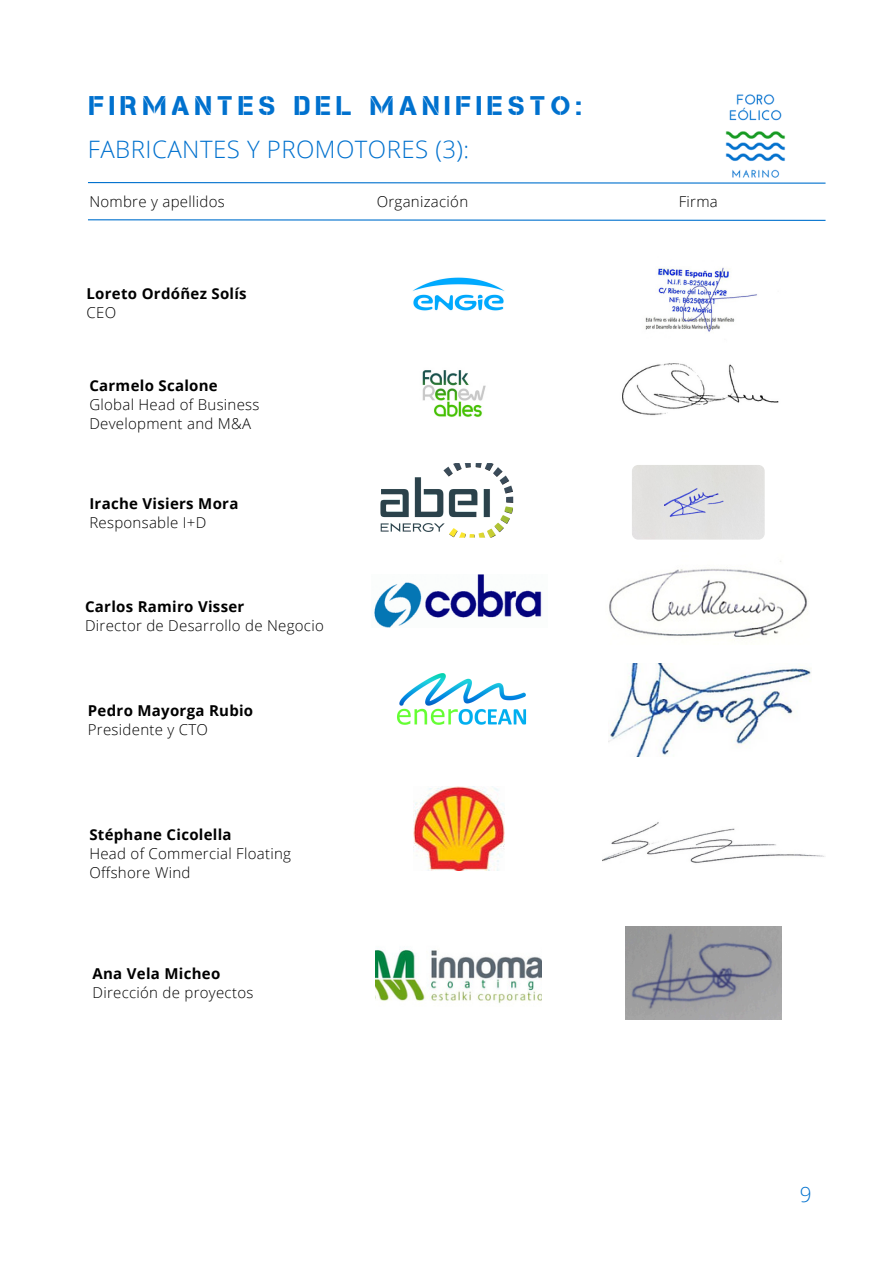
<style>
.page{position:relative;width:894px;height:1264px;background:#fff}
.page>*{position:absolute;margin:0;border:0;box-sizing:border-box;transform-origin:0 0}
.t1{font:27px "Capture Smallz Clean";letter-spacing:.2em;color:#0071ce}
.t2{font:300 24px "Open Sans";letter-spacing:.02em;color:#0071ce}
.t3{font:300 20.7px "Open Sans";color:#0071ce}
.t4{font:300 15px/19.2px "Open Sans";letter-spacing:.02em;color:#000}
.t5{font:700 15px "Open Sans";letter-spacing:.02em;color:#000}
</style>
<div class="page">
<img style="left:725px;top:94px;width:61px;height:83px">
<svg style="left:88px;top:182px;width:738px;height:2px"></svg>
<svg style="left:88px;top:219px;width:738px;height:2px"></svg>
<img style="left:422px;top:370px;width:64px;height:48px">
<img style="left:622px;top:363px;width:157px;height:53px">
<img style="left:377px;top:249px;width:162px;height:90px;border-radius:8px">
<img style="left:633px;top:249px;width:193px;height:108px;border-radius:9px">
<img style="left:380px;top:463px;width:133px;height:74px;border-radius:6px">
<div style="left:631px;top:465px;width:133px;height:74px;background:#e1e1df;border-radius:6px"></div>
<img style="left:374px;top:574px;width:168px;height:53px">
<img style="left:609px;top:561px;width:199px;height:79px">
<img style="left:608px;top:663px;width:203px;height:93px">
<img style="left:397px;top:673px;width:130px;height:52px">
<img style="left:413px;top:786px;width:91px;height:84px">
<img style="left:602px;top:822px;width:223px;height:41px">
<img style="left:375px;top:949px;width:166px;height:55px">
<img style="left:625px;top:926px;width:156px;height:93px">
<p class="t1" style="left:89px;top:90px;width:494px">FIRMANTES DEL MANIFIESTO:</p>
<p class="t2" style="left:88px;top:133px;width:382px">FABRICANTES Y PROMOTORES (3):</p>
<p class="t4" style="left:89px;top:191px;width:137px">Nombre y apellidos</p>
<p class="t4" style="left:376px;top:191px;width:93px">Organización</p>
<p class="t4" style="left:678px;top:191px;width:41px">Firma</p>
<p class="t5" style="left:86px;top:283px;width:162px">Loreto Ordóñez Solís</p>
<p class="t4" style="left:86px;top:302px;width:31px">CEO</p>
<p class="t5" style="left:89px;top:375px;width:130px">Carmelo Scalone</p>
<p class="t4" style="left:89px;top:394px;width:172px">Global Head of Business<br>Development and M&amp;A</p>
<p class="t5" style="left:89px;top:492px;width:150px">Irache Visiers Mora</p>
<p class="t4" style="left:89px;top:512px;width:118px">Responsable I+D</p>
<p class="t5" style="left:85px;top:595px;width:161px">Carlos Ramiro Visser</p>
<p class="t4" style="left:85px;top:615px;width:240px">Director de Desarrollo de Negocio</p>
<p class="t5" style="left:88px;top:699px;width:167px">Pedro Mayorga Rubio</p>
<p class="t4" style="left:88px;top:719px;width:122px">Presidente y CTO</p>
<p class="t5" style="left:89px;top:824px;width:144px">Stéphane Cicolella</p>
<p class="t4" style="left:89px;top:843px;width:203px">Head of Commercial Floating<br>Offshore Wind</p>
<p class="t5" style="left:92px;top:962px;width:129px">Ana Vela Micheo</p>
<p class="t4" style="left:92px;top:982px;width:162px">Dirección de proyectos</p>
<p class="t3" style="left:799px;top:1179px;width:13px">9</p>
</div>
